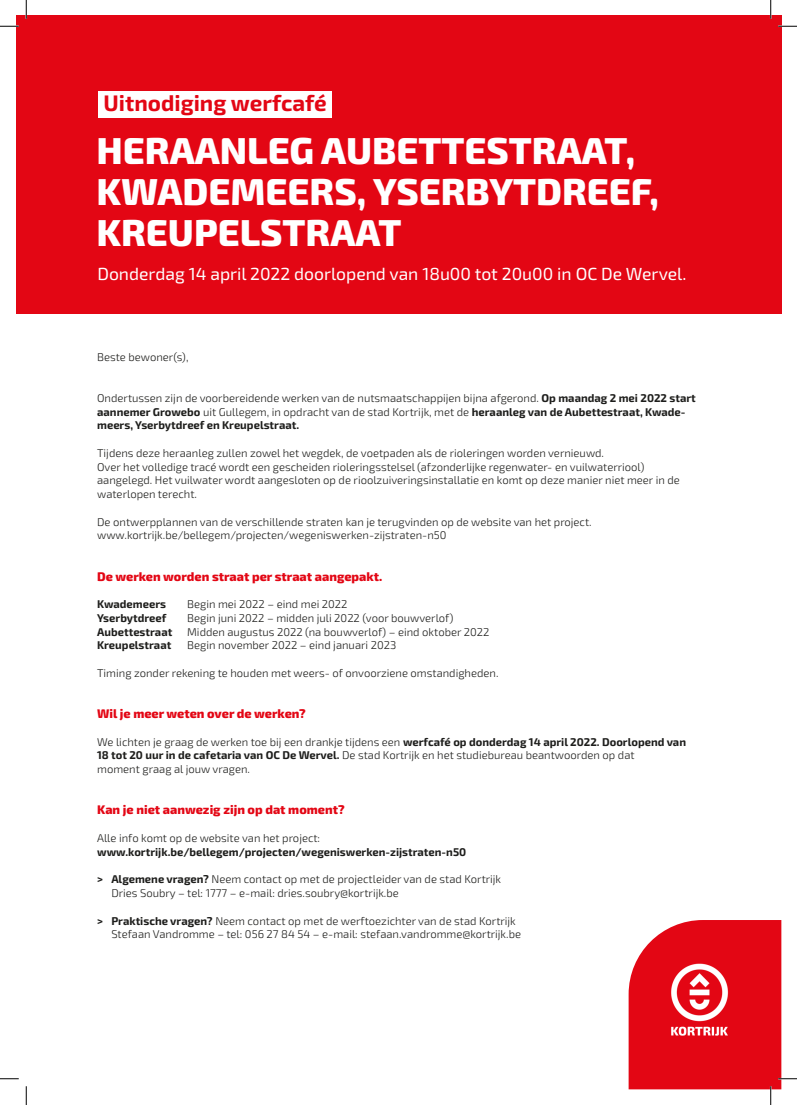
<style>
.page{position:relative;width:797px;height:1105px;background:#fff}
.page>*{position:absolute;margin:0;border:0;box-sizing:border-box;transform-origin:0 0}
.Grote_titel{font:800 37.5px/41.2px "Exo 2";color:#fff}
.Boventitel_witte_bal{font:700 22.5px "Exo 2";color:#e30614}
.tekst_Exo_2{font:17.5px "Exo 2";color:#fff}
.tussentitel_rood{font:800 12.5px "Exo 2";color:#e30614}
.tekst_Exo_2-2{font:300 11.25px/13.8px "Exo 2";color:#1d1d1b}
.tekst_insprong{font:300 11.25px/13.8px "Exo 2";color:#1d1d1b}
.tekst_Exo_2-3{font:700 11.25px/13.8px "Exo 2";color:#1d1d1b}
.s1{font-weight:700}
.s2{font-weight:300}
</style>
<div class="page">
<div style="left:16px;top:16px;width:765px;height:298px;background:#e30614"></div>
<div style="left:98px;top:91px;width:234px;height:27px;background:#fff"></div>
<svg style="left:0;top:25px;width:19px;height:2px"></svg>
<svg style="left:778px;top:25px;width:19px;height:2px"></svg>
<svg style="left:0;top:1078px;width:19px;height:1px"></svg>
<svg style="left:25px;top:0;width:2px;height:19px"></svg>
<svg style="left:25px;top:1086px;width:2px;height:19px"></svg>
<svg style="left:770px;top:0;width:1px;height:19px"></svg>
<svg style="left:628px;top:920px;width:169px;height:185px"></svg>
<p class="Boventitel_witte_bal" style="left:104px;top:90px;width:225px">Uitnodiging werfcafé</p>
<p class="Grote_titel" style="left:96px;top:131px;width:564px">HERAANLEG AUBETTESTRAAT,<br>KWADEMEERS, YSERBYTDREEF,<br>KREUPELSTRAAT</p>
<p class="tekst_Exo_2" style="left:97px;top:264px;width:590px">Donderdag 14 april 2022 doorlopend van 18u00 tot 20u00 in OC De Wervel.</p>
<p class="tekst_Exo_2-2" style="left:97px;top:349px;width:93px">Beste bewoner(s),</p>
<p class="tekst_Exo_2-2" style="left:97px;top:391px;width:600px">Ondertussen zijn de voorbereidende werken van de nutsmaatschappijen bijna afgerond. <span class="s1">Op maandag 2 mei 2022 start aannemer Growebo</span> uit Gullegem, in opdracht van de stad Kortrijk, met de <span class="s1">heraanleg van de Aubettestraat, Kwade&shy;meers, Yserbytdreef en Kreupelstraat.</span></p>
<p class="tekst_Exo_2-2" style="left:97px;top:446px;width:584px">Tijdens deze heraanleg zullen zowel het wegdek, de voetpaden als de rioleringen worden vernieuwd.<br>Over het volledige tracé wordt een gescheiden rioleringsstelsel (afzonderlijke regenwater- en vuilwaterriool) aangelegd. Het vuilwater wordt aangesloten op de rioolzuiveringsinstallatie en komt op deze manier niet meer in de waterlopen terecht.</p>
<p class="tekst_Exo_2-2" style="left:97px;top:514px;width:496px">De ontwerpplannen van de verschillende straten kan je terugvinden op de website van het project.</p>
<p class="tekst_Exo_2-2" style="left:97px;top:528px;width:351px">www.kortrijk.be/bellegem/projecten/wegeniswerken-zijstraten-n50</p>
<p class="tussentitel_rood" style="left:97px;top:569px;width:286px">De werken worden straat per straat aangepakt.</p>
<p class="tekst_Exo_2-3" style="left:97px;top:598px;width:70px">Kwademeers</p>
<p class="tekst_Exo_2-2" style="left:187px;top:597px;width:162px">Begin mei 2022 – eind mei 2022</p>
<p class="tekst_Exo_2-3" style="left:97px;top:611px;width:71px">Yserbytdreef</p>
<p class="tekst_Exo_2-2" style="left:187px;top:611px;width:268px">Begin juni 2022 – midden juli 2022 (voor bouwverlof)</p>
<p class="tekst_Exo_2-3" style="left:97px;top:625px;width:77px">Aubettestraat</p>
<p class="tekst_Exo_2-2" style="left:187px;top:624px;width:304px">Midden augustus 2022 (na bouwverlof) – eind oktober 2022</p>
<p class="tekst_Exo_2-3" style="left:97px;top:639px;width:76px">Kreupelstraat</p>
<p class="tekst_Exo_2-2" style="left:187px;top:638px;width:211px">Begin november 2022 – eind januari 2023</p>
<p class="tekst_Exo_2-2" style="left:97px;top:666px;width:403px">Timing zonder rekening te houden met weers- of onvoorziene omstandigheden.</p>
<p class="tussentitel_rood" style="left:97px;top:706px;width:210px">Wil je meer weten over de werken?</p>
<p class="tekst_Exo_2-2" style="left:97px;top:734px;width:590px">We lichten je graag de werken toe bij een drankje tijdens een <span class="s1">werfcafé op donderdag 14 april 2022. Doorlopend van<br>18 tot 20 uur in de cafetaria van OC De Wervel.</span> De stad Kortrijk en het studiebureau beantwoorden op dat</p>
<p class="tekst_Exo_2-2" style="left:97px;top:762px;width:154px">moment graag al jouw vragen.</p>
<p class="tussentitel_rood" style="left:97px;top:802px;width:249px">Kan je niet aanwezig zijn op dat moment?</p>
<p class="tekst_Exo_2-3" style="left:97px;top:831px;width:370px"><span class="s2">Alle info komt op de website van het project: </span>www.kortrijk.be/bellegem/projecten/wegeniswerken-zijstraten-n50</p>
<p class="tekst_insprong" style="left:111px;top:872px;width:391px;text-indent:-14px"><span class="s1">&gt; Algemene vragen?</span> Neem contact op met de projectleider van de stad Kortrijk<br>Dries Soubry – tel: 1777 – e-mail: dries.soubry@kortrijk.be</p>
<p class="tekst_insprong" style="left:111px;top:913px;width:411px;text-indent:-14px"><span class="s1">&gt; Praktische vragen?</span> Neem contact op met de werftoezichter van de stad Kortrijk<br>Stefaan Vandromme – tel: 056 27 84 54 – e-mail: stefaan.vandromme@kortrijk.be</p>
</div>
